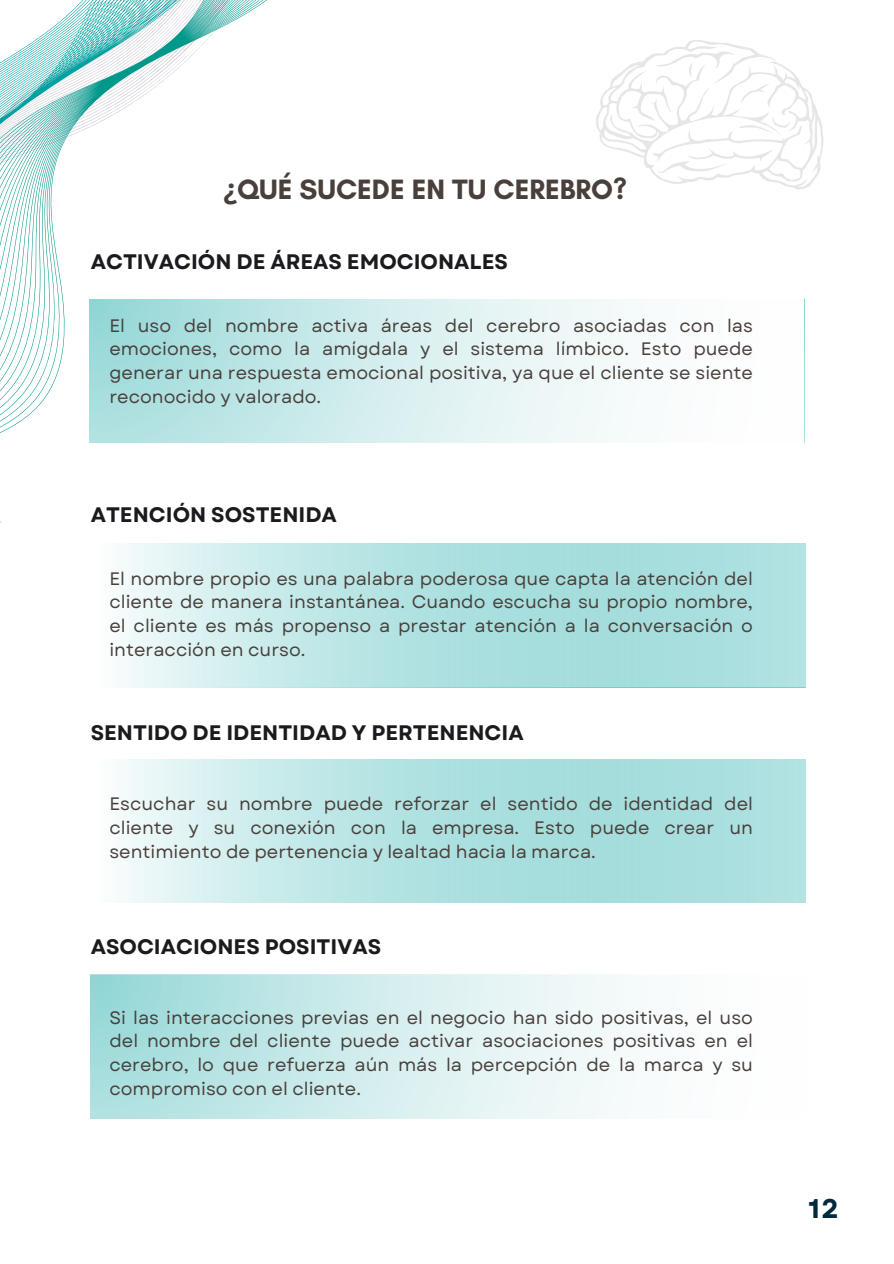
<style>
.page{position:relative;width:894px;height:1264px;background:#fff}
.page>*{position:absolute;margin:0;border:0;box-sizing:border-box;transform-origin:0 0}
.t1{font:700 28.5px "Glacial Indifference";color:#49403c}
.t2{font:700 27px "Garet";color:#022a3d}
.t3{font:700 21px "Garet";color:#1a1b1e}
.t4{font:18px/23.7px "Garet";color:#49403c;text-align:justify}
.s1{font-family:"Noto Sans"}
</style>
<div class="page">
<svg style="left:386px;top:299px;width:239px;height:144px;fill:#e8f5f5"></svg>
<svg style="left:122px;top:543px;width:683px;height:144px;background:#b8e4e4"></svg>
<svg style="left:122px;top:759px;width:683px;height:143px;background:#b8e4e4"></svg>
<div style="left:91px;top:974px;width:714px;height:144px;background:linear-gradient(to right,#a6dddd,#fff)"></div>
<svg style="left:0;top:0;width:386px;height:523px"></svg>
<svg style="left:596px;top:40px;width:227px;height:149px"></svg>
<p class="t1" style="left:223px;top:171px;width:405px"><span class="s1">¿</span>QUÉ SUCEDE EN TU CEREBRO?</p>
<p class="t3" style="left:91px;top:246px;width:418px">ACTIVACIÓN DE ÁREAS EMOCIONALES</p>
<p class="t4" style="left:109px;top:314px;width:645px">El uso del nombre activa áreas del cerebro asociadas con las emociones, como la amígdala y el sistema límbico. Esto puede generar una respuesta emocional positiva, ya que el cliente se siente reconocido y valorado.</p>
<h2 class="t3" style="left:91px;top:500px;width:248px">ATENCIÓN SOSTENIDA</h2>
<h1 class="t4" style="left:109px;top:566px;width:645px">El nombre propio es una palabra poderosa que capta la atención del cliente de manera instantánea. Cuando escucha su propio nombre, el cliente es más propenso a prestar atención a la conversación o interacción en curso.</h1>
<h2 class="t3" style="left:91px;top:718px;width:434px">SENTIDO DE IDENTIDAD Y PERTENENCIA</h2>
<h2 class="t4" style="left:109px;top:792px;width:645px">Escuchar su nombre puede reforzar el sentido de identidad del cliente y su conexión con la empresa. Esto puede crear un sentimiento de pertenencia y lealtad hacia la marca.</h2>
<p class="t3" style="left:91px;top:931px;width:292px">ASOCIACIONES POSITIVAS</p>
<p class="t4" style="left:109px;top:1005px;width:645px">Si las interacciones previas en el negocio han sido positivas, el uso del nombre del cliente puede activar asociaciones positivas en el cerebro, lo que refuerza aún más la percepción de la marca y su compromiso con el cliente.</p>
<h2 class="t2" style="left:808px;top:1189px;width:32px">12</h2>
</div>
